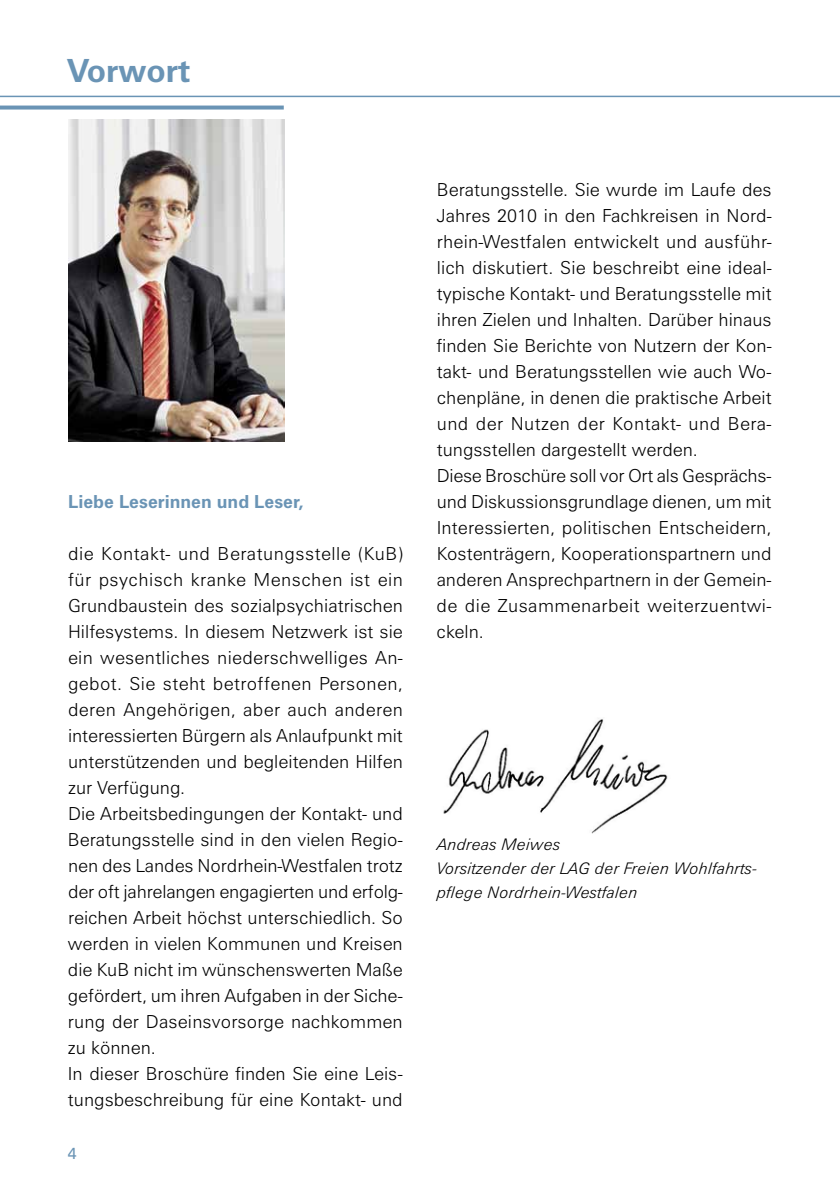
<style>
.page{position:relative;width:840px;height:1191px;background:#fff}
.page>*{position:absolute;margin:0;border:0;box-sizing:border-box;transform-origin:0 0}
.t1{font:700 32px "Zurich BT";color:#6a94b5}
.t2{font:300 18px/26px "Zurich BT";color:#000}
.t3{font:700 18px "Zurich BT";color:#6a94b5}
.t4{font:italic 300 16px/24px "Zurich BT";letter-spacing:.01em;color:#000}
.t5{font:16px "Zurich BT";color:#6a94b5}
</style>
<div class="page">
<hr style="left:0;top:96px;width:839px;height:1px;background:#6a94b5">
<svg style="left:0;top:106px;width:283px;height:4px"></svg>
<img style="left:68px;top:119px;width:216px;height:322px">
<img style="left:443px;top:718px;width:225px;height:116px">
<h1 class="t1" style="left:67px;top:52px;width:125px">Vorwort</h1>
<p class="t3" style="left:68px;top:491px;width:237px">Liebe Leserinnen und Leser,</p>
<p class="t2" style="left:68px;top:541px;width:336px">die Kontakt- und Beratungsstelle (KuB) für psychisch kranke Menschen ist ein Grundbaustein des sozialpsychiatrischen Hilfesystems. In diesem Netzwerk ist sie ein wesentliches niederschwelliges An&shy;gebot. Sie steht betroffenen Personen, deren Angehörigen, aber auch anderen interessierten Bürgern als Anlaufpunkt mit unterstützenden und begleitenden Hilfen zur Verfügung.<br>Die Arbeitsbedingungen der Kontakt- und Beratungsstelle sind in den vielen Regio&shy;nen des Landes Nordrhein-Westfalen trotz der oft jahrelangen engagierten und erfolg&shy;reichen Arbeit höchst unterschiedlich. So werden in vielen Kommunen und Kreisen die KuB nicht im wünschenswerten Maße gefördert, um ihren Aufgaben in der Siche&shy;rung der Daseinsvorsorge nachkommen zu können.<br>In dieser Broschüre finden Sie eine Leis&shy;tungsbeschreibung für eine Kontakt- und</p>
<p class="t5" style="left:68px;top:1143px;width:10px">4</p>
<p class="t2" style="left:436px;top:176px;width:336px">Beratungsstelle. Sie wurde im Laufe des Jahres 2010 in den Fachkreisen in Nord&shy;rhein-Westfalen entwickelt und ausführ&shy;lich diskutiert. Sie beschreibt eine ideal&shy;typische Kontakt- und Beratungsstelle mit ihren Zielen und Inhalten. Darüber hinaus finden Sie Berichte von Nutzern der Kon&shy;takt- und Beratungsstellen wie auch Wo&shy;chenpläne, in denen die praktische Arbeit und der Nutzen der Kontakt- und Bera&shy;tungsstellen dargestellt werden.<br>Diese Broschüre soll vor Ort als Gesprächs&shy;und Diskussionsgrundlage dienen, um mit Interessierten, politischen Entscheidern, Kostenträgern, Kooperationspartnern und anderen Ansprechpartnern in der Gemein&shy;de die Zusammenarbeit weiterzuentwi&shy;ckeln.</p>
<p class="t4" style="left:437px;top:832px;width:322px">Andreas Meiwes<br>Vorsitzender der LAG der Freien Wohlfahrts&shy;pflege Nordrhein-Westfalen</p>
</div>
